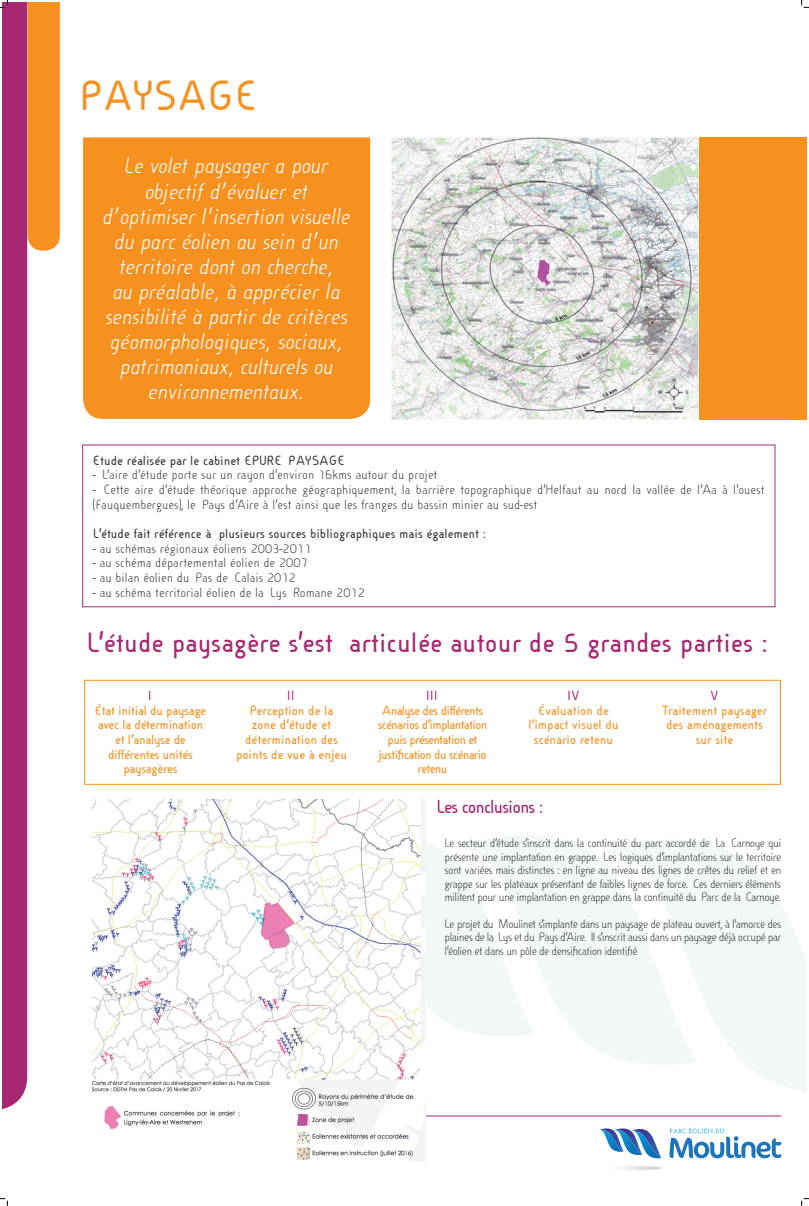
<style>
.page{position:relative;width:809px;height:1206px;background:#fff}
.page>*{position:absolute;margin:0;border:0;box-sizing:border-box;transform-origin:0 0}
.t1{font:700 42px "Cineplex LT";color:#f69120}
.t2{font:700 28px "Cineplex LT";color:#a72773}
.t3{font:italic 22.75px/25px "Cineplex LT";color:#fff;text-align:center}
.t4{font:700 18.9px "Cineplex LT";letter-spacing:-.05em;color:#a72773}
.t5{font:13.3px/14.6px "Cineplex LT";color:#383b3d}
.t6{font:700 13.3px/14.6px "Cineplex LT";color:#f69120;text-align:center}
.t7{font:700 13.3px "Cineplex LT";color:#383b3d}
.t8{font:700 13.3px/14.6px "Cineplex LT";letter-spacing:-.05em;color:#f69120;text-align:center}
.t9{font:700 13.3px/14.6px "Cineplex LT";letter-spacing:-.02em;color:#f69120;text-align:center}
.t10{font:700 13.3px "Cineplex LT";color:#a72773}
.t11{font:12.25px/13.5px "Cineplex LT";letter-spacing:-.05em;color:#383b3d;text-align:justify}
</style>
<div class="page">
<hr style="left:84px;top:1115px;width:697px;height:1px;background:#a72773">
<svg style="left:669px;top:1127px;width:112px;height:31px"></svg>
<img style="left:621px;top:1166px;width:41px;height:4px">
<svg style="left:599px;top:1128px;width:46px;height:26px"></svg>
<img style="left:631px;top:1130px;width:30px;height:28px">
<svg style="left:426px;top:835px;width:380px;height:256px;fill:#f1f8f5"></svg>
<div style="left:84px;top:680px;width:696px;height:104px;border:1px solid #f69120"></div>
<div style="left:83px;top:137px;width:287px;height:282px;background:#f69120"></div>
<div style="left:392px;top:137px;width:414px;height:283px;background:#f69120"></div>
<img style="left:392px;top:137px;width:306px;height:283px">
<img style="left:84px;top:799px;width:341px;height:362px">
<svg style="left:0;top:0;width:60px;height:1110px"></svg>
<svg style="left:0;top:1198px;width:8px;height:7px"></svg>
<svg style="left:801px;top:0;width:7px;height:8px"></svg>
<svg style="left:801px;top:1198px;width:7px;height:7px"></svg>
<h1 class="t1" style="left:79px;top:74px;width:180px">PAYSAGE</h1>
<p class="t3" style="left:103px;top:154px;width:249px">Le volet paysager a pour objectif d’évaluer et d’optimiser l’insertion visuelle du parc éolien au sein d’un territoire dont on cherche,<br>au préalable, à apprécier la sensibilité à partir de critères géomorphologiques, sociaux, patrimoniaux, culturels ou environnementaux.</p>
<p class="t7" style="left:93px;top:453px;width:253px">Etude réalisée par le cabinet EPURE PAYSAGE</p>
<p class="t5" style="left:93px;top:468px;width:346px">- L’aire d’étude porte sur un rayon d’environ 16kms autour du projet</p>
<p class="t5" style="left:93px;top:483px;width:673px">- Cette aire d’étude théorique approche géographiquement, la barrière topographique d’Helfaut au nord la vallée de l’Aa à l’ouest (Fauquembergues), le Pays d’Aire à l’est ainsi que les franges du bassin minier au sud-est</p>
<p class="t7" style="left:93px;top:526px;width:395px">L’étude fait référence à plusieurs sources bibliographiques mais également :</p>
<p class="t5" style="left:93px;top:541px;width:220px">- au schémas régionaux éoliens 2003-2011</p>
<p class="t5" style="left:93px;top:556px;width:216px">- au schéma départemental éolien de 2007</p>
<p class="t5" style="left:93px;top:570px;width:204px">- au bilan éolien du Pas de Calais 2012</p>
<p class="t5" style="left:93px;top:585px;width:273px">- au schéma territorial éolien de la Lys Romane 2012</p>
<h2 class="t2" style="left:86px;top:628px;width:683px">L’étude paysagère s’est articulée autour de 5 grandes parties :</h2>
<p class="t10" style="left:148px;top:688px;width:5px">I</p>
<p class="t9" style="left:95px;top:703px;width:113px">État initial du paysage avec la détermination et l’analyse de différentes unités paysagères</p>
<p class="t10" style="left:287px;top:688px;width:9px">II</p>
<p class="t6" style="left:236px;top:703px;width:112px">Perception de la zone d’étude et détermination des points de vue à enjeu</p>
<p class="t10" style="left:425px;top:688px;width:13px">III</p>
<p class="t8" style="left:377px;top:703px;width:111px">Analyse des différents scénarios d’implantation puis présentation et justification du scénario retenu</p>
<p class="t10" style="left:567px;top:688px;width:14px">IV</p>
<p class="t6" style="left:528px;top:703px;width:92px">Évaluation de l’impact visuel du scénario retenu</p>
<p class="t10" style="left:710px;top:688px;width:10px">V</p>
<p class="t6" style="left:662px;top:703px;width:106px">Traitement paysager des aménagements sur site</p>
<h3 class="t4" style="left:436px;top:796px;width:109px">Les conclusions :</h3>
<p class="t11" style="left:444px;top:836px;width:338px">Le secteur d’étude s’inscrit dans la continuité du parc accordé de La Carnoye qui présente une implantation en grappe. Les logiques d’implantations sur le territoire sont variées mais distinctes : en ligne au niveau des lignes de crêtes du relief et en grappe sur les plateaux présentant de faibles lignes de force. Ces derniers éléments militent pour une implantation en grappe dans la continuité du Parc de la Carnoye.</p>
<p class="t11" style="left:444px;top:917px;width:338px">Le projet du Moulinet s’implante dans un paysage de plateau ouvert, à l’amorce des plaines de la Lys et du Pays d’Aire. Il s’inscrit aussi dans un paysage déjà occupé par l’éolien et dans un pôle de densification identifié</p>
</div>
